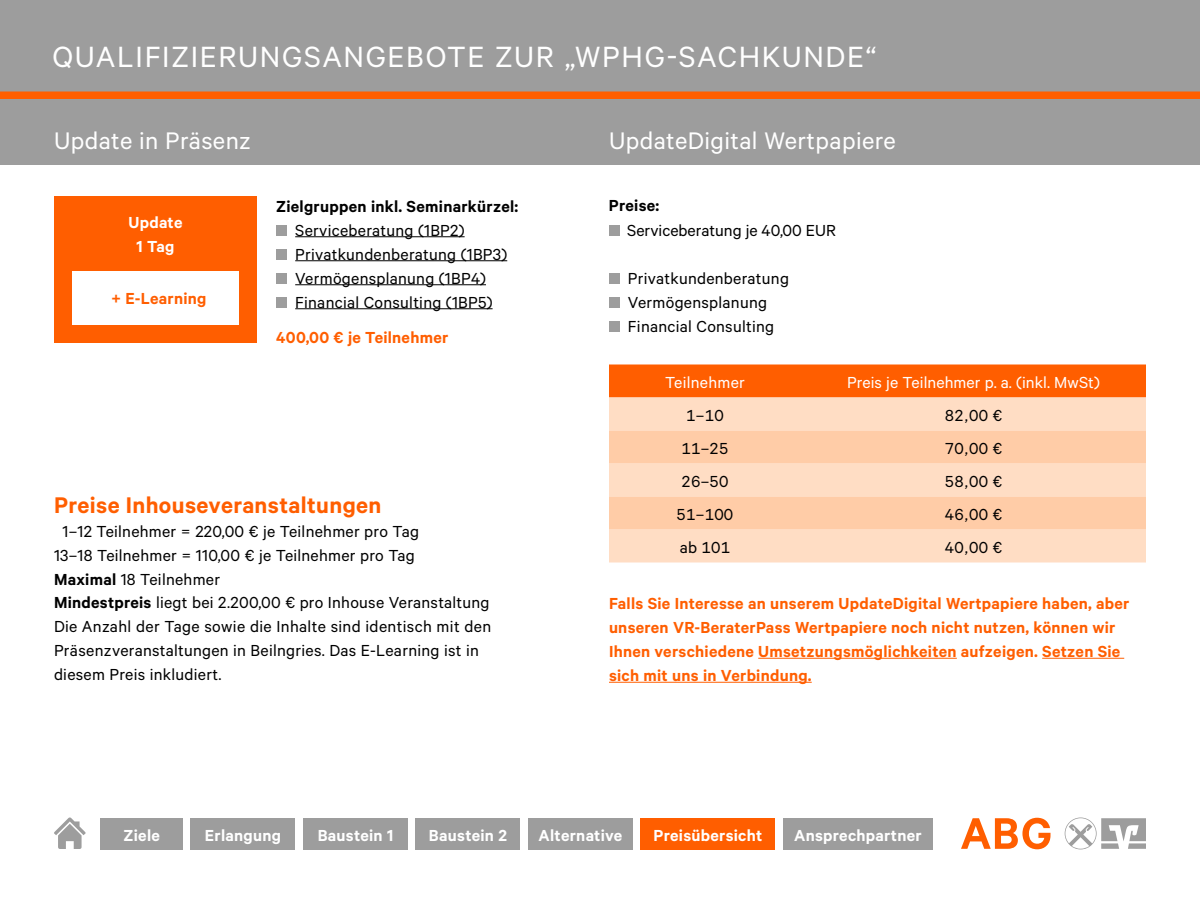
<style>
.page{position:relative;width:1200px;height:900px;background:#fff}
.page>*{position:absolute;margin:0;border:0;box-sizing:border-box;transform-origin:0 0}
.t1{font:33px "Calibre";letter-spacing:.05em;color:#fff}
.t2{font:27px "Calibre";letter-spacing:.015em;color:#fff}
.t3{font:600 25.5px "Calibre";letter-spacing:.015em;color:#ff5e00}
.t4{font:18px/24px "Calibre";letter-spacing:.015em;color:#000}
.t5{font:600 18px/24px "Calibre";letter-spacing:.015em;color:#ff5e00}
.t6{font:600 18px/24px "Calibre";letter-spacing:.015em;color:#fff;text-align:center}
.t7{font:18px "Calibre";letter-spacing:.005em;color:#fff}
.t8{font:600 18px "Calibre";letter-spacing:.015em;color:#000}
.s1{font-weight:600}
</style>
<div class="page">
<svg style="left:961px;top:818px;width:90px;height:31px"></svg>
<svg style="left:1065px;top:818px;width:81px;height:31px"></svg>
<div style="left:0;top:0;width:1200px;height:165px;background:#9d9d9d"></div>
<div style="left:0;top:92px;width:1200px;height:7px;background:#ff5e00"></div>
<svg style="left:54px;top:818px;width:32px;height:31px"></svg>
<div style="left:100px;top:818px;width:83px;height:32px;background:#9d9d9d"></div>
<div style="left:190px;top:818px;width:106px;height:32px;background:#9d9d9d"></div>
<div style="left:303px;top:818px;width:105px;height:32px;background:#9d9d9d"></div>
<div style="left:416px;top:818px;width:104px;height:32px;background:#9d9d9d"></div>
<div style="left:528px;top:818px;width:105px;height:32px;background:#9d9d9d"></div>
<div style="left:640px;top:818px;width:136px;height:32px;background:#ff5e00"></div>
<div style="left:783px;top:818px;width:150px;height:32px;background:#9d9d9d"></div>
<div style="left:54px;top:196px;width:203px;height:147px;background:#ff5e00"></div>
<hr style="left:295px;top:236px;width:170px;height:1px;background:#000">
<hr style="left:295px;top:260px;width:212px;height:1px;background:#000">
<hr style="left:295px;top:284px;width:191px;height:1px;background:#000">
<hr style="left:295px;top:308px;width:198px;height:1px;background:#000">
<div style="left:276px;top:225px;width:10px;height:11px;background:#9d9d9d"></div>
<div style="left:276px;top:249px;width:10px;height:11px;background:#9d9d9d"></div>
<div style="left:276px;top:273px;width:10px;height:11px;background:#9d9d9d"></div>
<div style="left:276px;top:297px;width:10px;height:11px;background:#9d9d9d"></div>
<div style="left:609px;top:364px;width:537px;height:34px;background:#ff5e00"></div>
<div style="left:609px;top:398px;width:537px;height:164px;background:#ffddc4"></div>
<svg style="left:609px;top:430px;width:537px;height:100px;background:#ffd2b1"></svg>
<div style="left:609px;top:225px;width:10px;height:11px;background:#9d9d9d"></div>
<div style="left:609px;top:273px;width:10px;height:11px;background:#9d9d9d"></div>
<div style="left:609px;top:297px;width:10px;height:11px;background:#9d9d9d"></div>
<div style="left:609px;top:321px;width:10px;height:11px;background:#9d9d9d"></div>
<hr style="left:758px;top:658px;width:199px;height:1px;background:#ff5e00">
<hr style="left:1042px;top:658px;width:82px;height:1px;background:#ff5e00">
<hr style="left:609px;top:682px;width:203px;height:1px;background:#ff5e00">
<div style="left:72px;top:271px;width:167px;height:54px;background:#fff"></div>
<h1 class="t1" style="left:52px;top:37px;width:825px">QUALIFIZIERUNGSANGEBOTE ZUR „WPHG-SACHKUNDE“</h1>
<h2 class="t2" style="left:54px;top:125px;width:199px">Update in Präsenz</h2>
<h2 class="t2" style="left:609px;top:125px;width:288px">UpdateDigital Wertpapiere</h2>
<p class="t6" style="left:128px;top:210px;width:56px">Update<br>1 Tag</p>
<p class="t5" style="left:111px;top:286px;width:97px">+ E-Learning</p>
<p class="t8" style="left:276px;top:195px;width:244px">Zielgruppen inkl. Seminarkürzel:</p>
<p class="t4" style="left:295px;top:217px;width:214px">Serviceberatung (1BP2)<br>Privatkundenberatung (1BP3)<br>Vermögensplanung (1BP4)<br>Financial Consulting (1BP5)</p>
<p class="t5" style="left:276px;top:325px;width:174px">400,00 € je Teilnehmer</p>
<h3 class="t3" style="left:54px;top:489px;width:329px">Preise Inhouseveranstaltungen</h3>
<p class="t4" style="left:54px;top:518px;width:439px;text-indent:8px">1–12 Teilnehmer = 220,00 € je Teilnehmer pro Tag<br>13–18 Teilnehmer = 110,00 € je Teilnehmer pro Tag<br><span class="s1">Maximal</span> 18 Teilnehmer<br><span class="s1">Mindestpreis</span> liegt bei 2.200,00 € pro Inhouse Veranstaltung Die Anzahl der Tage sowie die Inhalte sind identisch mit den Präsenzveranstaltungen in Beilngries. Das E-Learning ist in diesem Preis inkludiert.</p>
<p class="t8" style="left:609px;top:195px;width:52px">Preise:</p>
<p class="t4" style="left:627px;top:217px;width:210px">Serviceberatung je 40,00 EUR</p>
<p class="t4" style="left:628px;top:265px;width:163px">Privatkundenberatung<br>Vermögensplanung<br>Financial Consulting</p>
<p class="t7" style="left:665px;top:372px;width:81px">Teilnehmer</p>
<p class="t7" style="left:847px;top:372px;width:254px">Preis je Teilnehmer p. a. (inkl. MwSt)</p>
<p class="t4" style="left:686px;top:403px;width:39px">1–10</p>
<p class="t4" style="left:945px;top:403px;width:59px">82,00 €</p>
<p class="t4" style="left:681px;top:436px;width:49px">11–25</p>
<p class="t4" style="left:945px;top:436px;width:59px">70,00 €</p>
<p class="t4" style="left:681px;top:468px;width:49px">26–50</p>
<p class="t4" style="left:945px;top:468px;width:59px">58,00 €</p>
<p class="t4" style="left:677px;top:501px;width:58px">51–100</p>
<p class="t4" style="left:945px;top:501px;width:59px">46,00 €</p>
<p class="t4" style="left:680px;top:534px;width:52px">ab 101</p>
<p class="t4" style="left:945px;top:534px;width:59px">40,00 €</p>
<p class="t5" style="left:609px;top:591px;width:522px">Falls Sie Interesse an unserem UpdateDigital Wertpapiere haben, aber unseren VR-BeraterPass Wertpapiere noch nicht nutzen, können wir Ihnen verschiedene Umsetzungsmöglichkeiten aufzeigen. Setzen Sie sich mit uns in Verbindung.</p>
<p class="t6" style="left:124px;top:822px;width:38px">Ziele</p>
<p class="t6" style="left:205px;top:822px;width:78px">Erlangung</p>
<p class="t6" style="left:318px;top:822px;width:77px">Baustein 1</p>
<p class="t6" style="left:429px;top:822px;width:80px">Baustein 2</p>
<p class="t6" style="left:539px;top:822px;width:85px">Alternative</p>
<p class="t6" style="left:654px;top:822px;width:110px">Preisübersicht</p>
<p class="t6" style="left:794px;top:822px;width:129px">Ansprechpartner</p>
</div>
